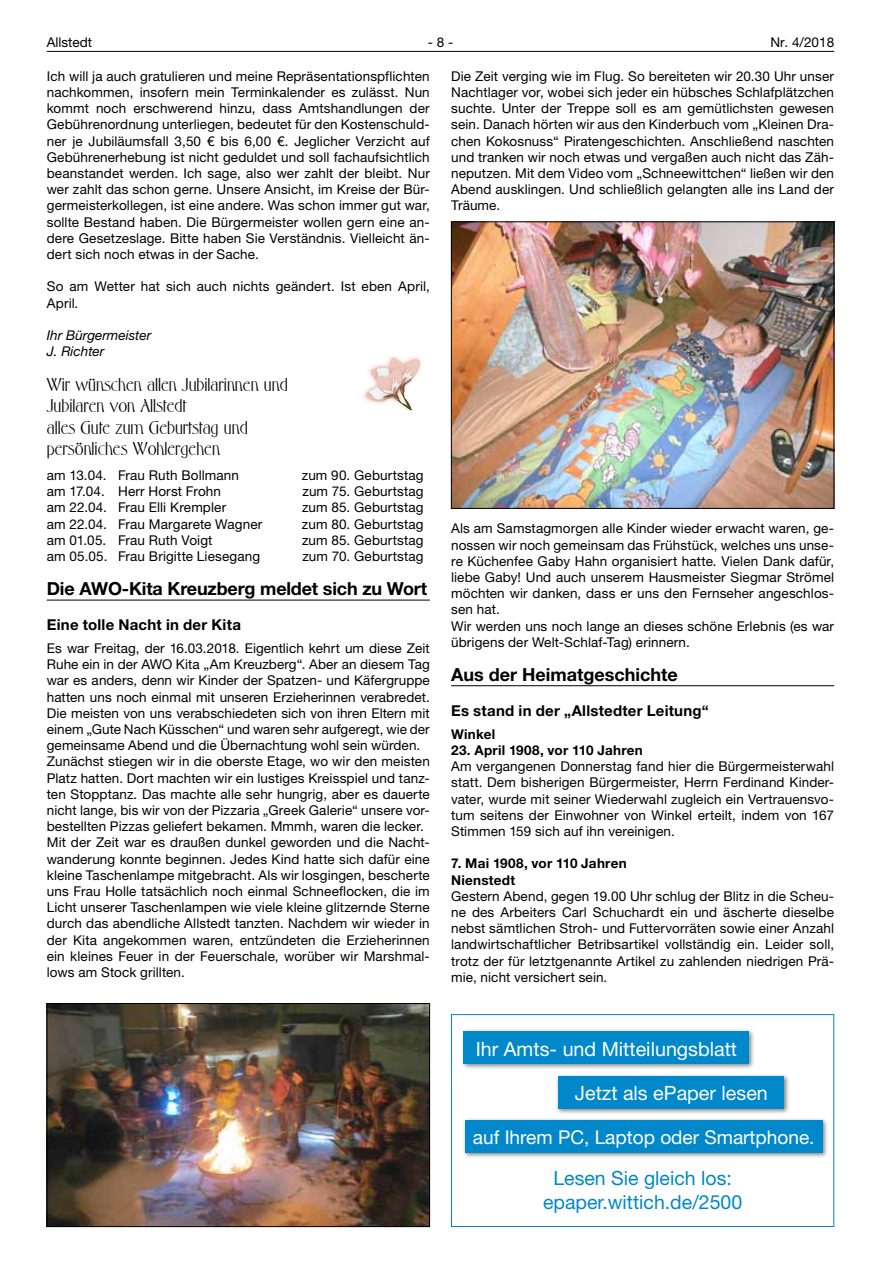
<style>
.page{position:relative;width:881px;height:1263px;background:#fff}
.page>*{position:absolute;margin:0;border:0;box-sizing:border-box;transform-origin:0 0}
.t1{font:19.65px "Helvetica Neue LT";color:#fff}
.t2{font:19.5px/23.4px "Helvetica Neue LT";color:#0088ca;text-align:center}
.t3{font:19.05px "Helvetica Neue LT";color:#fff}
.t4{font:18px/21.6px "Florentine";color:#000}
.t5{font:700 18px "Helvetica Neue LT";letter-spacing:-.01em;color:#000}
.t6{font:700 15px "Helvetica Neue LT";letter-spacing:.015em;color:#000}
.t7{font:13.5px/16.2px "Helvetica Neue LT";letter-spacing:.01em;color:#000;text-align:justify}
.t8{font:700 13.5px/16.2px "Helvetica Neue LT";letter-spacing:.02em;color:#000}
.t9{font:italic 13.5px/16.2px "Helvetica Neue LT";color:#000}
</style>
<div class="page">
<hr style="left:47px;top:51px;width:786px;height:1px;background:#000">
<img style="left:453px;top:224px;width:378px;height:283px">
<div style="left:451px;top:222px;width:382px;height:287px;border:1px solid #000"></div>
<hr style="left:451px;top:685px;width:382px;height:1px;background:#000">
<hr style="left:47px;top:600px;width:382px;height:1px;background:#000">
<img style="left:49px;top:1005px;width:378px;height:220px">
<div style="left:47px;top:1003px;width:382px;height:224px;border:1px solid #000"></div>
<svg style="left:363px;top:357px;width:58px;height:54px"></svg>
<div style="left:462px;top:1117px;width:367px;height:42px;background:#000;opacity:.5"></div>
<div style="left:465px;top:1120px;width:357px;height:33px;background:#0088ca"></div>
<div style="left:451px;top:1014px;width:382px;height:213px;border:1px solid #0088ca"></div>
<div style="left:460px;top:1028px;width:295px;height:42px;background:#000;opacity:.5"></div>
<div style="left:463px;top:1032px;width:285px;height:32px;background:#0088ca"></div>
<div style="left:555px;top:1073px;width:235px;height:41px;background:#000;opacity:.5"></div>
<div style="left:558px;top:1076px;width:225px;height:32px;background:#0088ca"></div>
<p class="t7" style="left:47px;top:34px;width:47px">Allstedt</p>
<p class="t7" style="left:427px;top:34px;width:27px">- 8 -</p>
<p class="t7" style="left:770px;top:34px;width:65px">Nr. 4/2018</p>
<p class="t7" style="left:451px;top:68px;width:384px">Die Zeit verging wie im Flug. So bereiteten wir 20.30 Uhr unser Nachtlager vor, wobei sich jeder ein hübsches Schlafplätzchen suchte. Unter der Treppe soll es am gemütlichsten gewesen sein. Danach hörten wir aus den Kinderbuch vom „Kleinen Dra&shy;chen Kokosnuss“ Piratengeschichten. Anschließend naschten und tranken wir noch etwas und vergaßen auch nicht das Zäh&shy;neputzen. Mit dem Video vom „Schneewittchen“ ließen wir den Abend ausklingen. Und schließlich gelangten alle ins Land der Träume.</p>
<p class="t7" style="left:47px;top:68px;width:384px">Ich will ja auch gratulieren und meine Repräsentationspflichten nachkommen, insofern mein Terminkalender es zulässt. Nun kommt noch erschwerend hinzu, dass Amtshandlungen der Gebührenordnung unterliegen, bedeutet für den Kostenschuld&shy;ner je Jubiläumsfall 3,50 € bis 6,00 €. Jeglicher Verzicht auf Gebührenerhebung ist nicht geduldet und soll fachaufsichtlich beanstandet werden. Ich sage, also wer zahlt der bleibt. Nur wer zahlt das schon gerne. Unsere Ansicht, im Kreise der Bür&shy;germeisterkollegen, ist eine andere. Was schon immer gut war, sollte Bestand haben. Die Bürgermeister wollen gern eine an&shy;dere Gesetzeslage. Bitte haben Sie Verständnis. Vielleicht än&shy;dert sich noch etwas in der Sache.</p>
<p class="t7" style="left:47px;top:278px;width:384px">So am Wetter hat sich auch nichts geändert. Ist eben April,<br>April.</p>
<p class="t9" style="left:47px;top:327px;width:106px">Ihr Bürgermeister<br>J. Richter</p>
<h3 class="t4" style="left:47px;top:373px;width:242px">Wir wünschen allen Jubilarinnen und<br>Jubilaren von Allstedt<br>alles Gute zum Geburtstag und persönliches Wohlergehen</h3>
<p class="t7" style="left:47px;top:467px;width:194px">am 13.04. Frau Ruth Bollmann</p>
<p class="t7" style="left:302px;top:467px;width:123px">zum 90. Geburtstag</p>
<p class="t7" style="left:47px;top:483px;width:176px">am 17.04. Herr Horst Frohn</p>
<p class="t7" style="left:302px;top:483px;width:123px">zum 75. Geburtstag</p>
<p class="t7" style="left:47px;top:499px;width:181px">am 22.04. Frau Elli Krempler</p>
<p class="t7" style="left:302px;top:499px;width:123px">zum 85. Geburtstag</p>
<p class="t7" style="left:47px;top:516px;width:217px">am 22.04. Frau Margarete Wagner</p>
<p class="t7" style="left:302px;top:516px;width:123px">zum 80. Geburtstag</p>
<p class="t7" style="left:47px;top:532px;width:167px">am 01.05. Frau Ruth Voigt</p>
<p class="t7" style="left:302px;top:532px;width:123px">zum 85. Geburtstag</p>
<p class="t7" style="left:47px;top:548px;width:215px">am 05.05. Frau Brigitte Liesegang</p>
<p class="t7" style="left:302px;top:548px;width:123px">zum 70. Geburtstag</p>
<h3 class="t5" style="left:47px;top:578px;width:381px">Die AWO-Kita Kreuzberg meldet sich zu Wort</h3>
<p class="t6" style="left:47px;top:616px;width:195px">Eine tolle Nacht in der Kita</p>
<p class="t7" style="left:47px;top:640px;width:384px;text-align:left">Es war Freitag, der 16.03.2018. Eigentlich kehrt um diese Zeit Ruhe ein in der AWO Kita „Am Kreuzberg“. Aber an diesem Tag war es anders, denn wir Kinder der Spatzen- und Käfergruppe hatten uns noch einmal mit unseren Erzieherinnen verabredet.<br>Die meisten von uns verabschiedeten sich von ihren Eltern mit einem „Gute Nach Küsschen“ und waren sehr aufgeregt, wie der gemeinsame Abend und die Übernachtung wohl sein würden.<br>Zunächst stiegen wir in die oberste Etage, wo wir den meisten Platz hatten. Dort machten wir ein lustiges Kreisspiel und tanz&shy;ten Stopptanz. Das machte alle sehr hungrig, aber es dauerte nicht lange, bis wir von der Pizzaria „Greek Galerie“ unsere vor&shy;bestellten Pizzas geliefert bekamen. Mmmh, waren die lecker.<br>Mit der Zeit war es draußen dunkel geworden und die Nacht&shy;wanderung konnte beginnen. Jedes Kind hatte sich dafür eine kleine Taschenlampe mitgebracht. Als wir losgingen, bescherte uns Frau Holle tatsächlich noch einmal Schneeflocken, die im Licht unserer Taschenlampen wie viele kleine glitzernde Sterne durch das abendliche Allstedt tanzten. Nachdem wir wieder in der Kita angekommen waren, entzündeten die Erzieherinnen ein kleines Feuer in der Feuerschale, worüber wir Marshmal&shy;lows am Stock grillten.</p>
<p class="t7" style="left:451px;top:520px;width:384px;text-align:left">Als am Samstagmorgen alle Kinder wieder erwacht waren, ge&shy;nossen wir noch gemeinsam das Frühstück, welches uns unse&shy;re Küchenfee Gaby Hahn organisiert hatte. Vielen Dank dafür, liebe Gaby! Und auch unserem Hausmeister Siegmar Strömel möchten wir danken, dass er uns den Fernseher angeschlos&shy;sen hat.<br>Wir werden uns noch lange an dieses schöne Erlebnis (es war übrigens der Welt-Schlaf-Tag) erinnern.</p>
<h3 class="t5" style="left:451px;top:663px;width:228px">Aus der Heimatgeschichte</h3>
<p class="t6" style="left:451px;top:701px;width:259px">Es stand in der „Allstedter Leitung“</p>
<p class="t8" style="left:451px;top:725px;width:46px">Winkel</p>
<p class="t8" style="left:451px;top:742px;width:193px">23. April 1908, vor 110 Jahren</p>
<p class="t7" style="left:451px;top:758px;width:384px">Am vergangenen Donnerstag fand hier die Bürgermeisterwahl statt. Dem bisherigen Bürgermeister, Herrn Ferdinand Kinder&shy;vater, wurde mit seiner Wiederwahl zugleich ein Vertrauensvo&shy;tum seitens der Einwohner von Winkel erteilt, indem von 167<br>Stimmen 159 sich auf ihn vereinigen.</p>
<p class="t8" style="left:451px;top:855px;width:177px">7. Mai 1908, vor 110 Jahren<br>Nienstedt</p>
<p class="t7" style="left:451px;top:888px;width:384px">Gestern Abend, gegen 19.00 Uhr schlug der Blitz in die Scheu&shy;ne des Arbeiters Carl Schuchardt ein und äscherte dieselbe nebst sämtlichen Stroh- und Futtervorräten sowie einer Anzahl landwirtschaftlicher Betribsartikel vollständig ein. Leider soll, trotz der für letztgenannte Artikel zu zahlenden niedrigen Prä&shy;mie, nicht versichert sein.</p>
<h1 class="t1" style="left:475px;top:1037px;width:263px">Ihr Amts- und Mitteilungsblatt</h1>
<h1 class="t1" style="left:574px;top:1081px;width:194px">Jetzt als ePaper lesen</h1>
<h3 class="t3" style="left:472px;top:1126px;width:343px">auf Ihrem PC, Laptop oder Smartphone.</h3>
<h2 class="t2" style="left:543px;top:1166px;width:201px">Lesen Sie gleich los: epaper.wittich.de/2500</h2>
</div>
